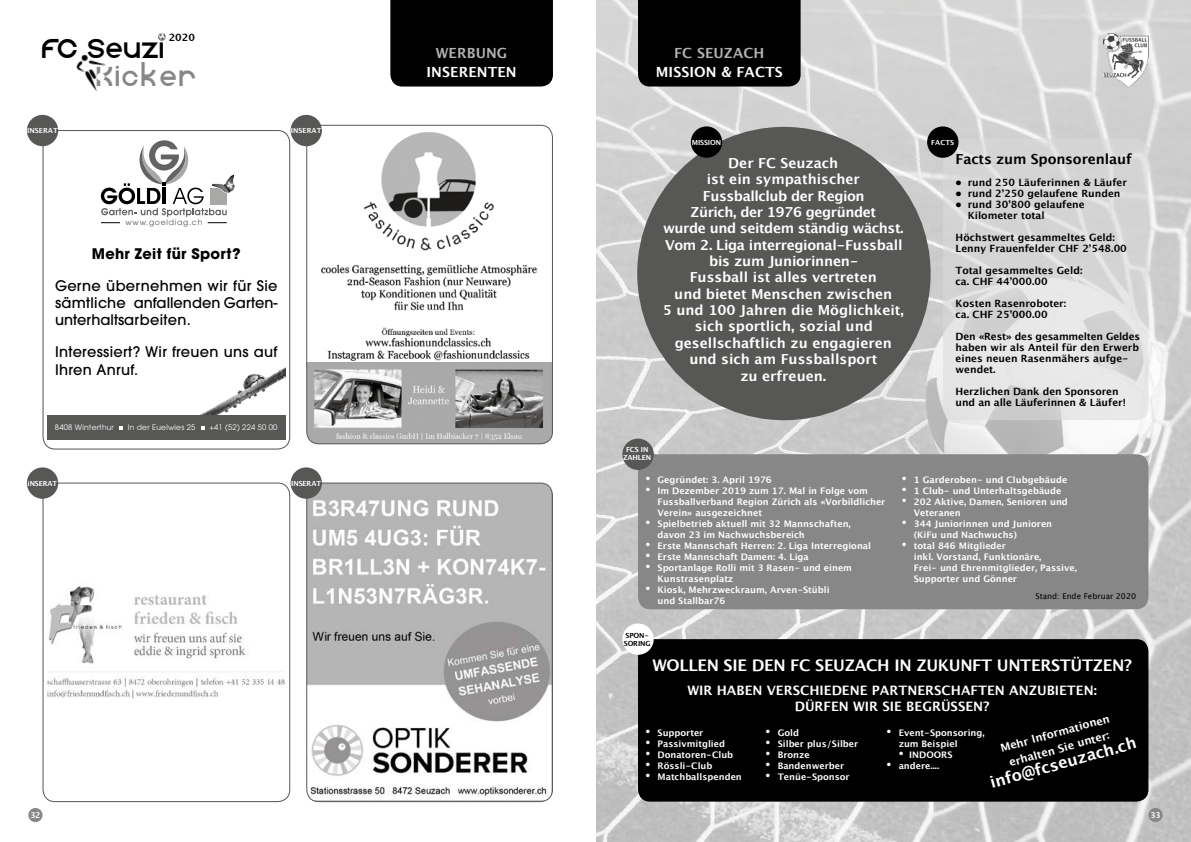
<style>
.page{position:relative;width:1191px;height:842px;background:#fff}
.page>*{position:absolute;margin:0;border:0;box-sizing:border-box;transform-origin:0 0}
.t1{font:35.4px "faucet";color:#000}
.t2{font:35.4px "faucet";letter-spacing:.04em;color:#878787}
.t3{font:700 16px "Lucida Grande";letter-spacing:-.02em;color:#fff}
.t4{font:500 14.5px/17.4px "ITC Avant Garde Std";letter-spacing:.02em;color:#000;text-align:justify}
.t5{font:700 14.5px "ITC Avant Garde Std";letter-spacing:.02em;color:#000}
.t6{font:700 14px "Lucida Grande";letter-spacing:.005em;color:#fff}
.t7{font:700 14px "Lucida Grande";letter-spacing:.005em;color:#b3b2b2}
.t8{font:700 13.8px/16.3px "Lucida Grande";letter-spacing:-.005em;color:#fff;text-align:center}
.t9{font:700 13.8px "Lucida Grande";letter-spacing:-.01em;color:#000}
.t10{font:700 13px/16px "Lucida Grande";color:#fff;text-align:center}
.t11{font:700 11px/16px "Lucida Grande";color:#fff;text-align:center}
.t12{font:700 10px/11px "Lucida Grande";color:#000}
.t13{font:700 9px/11px "Lucida Grande";color:#fff}
.t14{font:8px "Lucida Grande";color:#000}
.t15{font:700 8px "Lucida Grande";color:#fff}
.t16{font:7.7px "ITC Avant Garde Std";letter-spacing:.1em;color:#575756}
.t17{font:7.6px "ITC Avant Garde Std";letter-spacing:.025em;color:#fff}
.t18{font:700 7px/8px "Lucida Grande";letter-spacing:-.02em;color:#fff;text-align:center}
.t19{font:700 7px "Lucida Grande";color:#fff}
.t20{font:700 7px/8px "Lucida Grande";letter-spacing:-.02em;color:#000}
.s1{font-family:"Times New Roman";font-weight:400;font-size:14px}
</style>
<div class="page">
<img style="left:308px;top:125px;width:244px;height:317px">
<img style="left:545px;top:366px;width:7px;height:76px">
<img style="left:308px;top:366px;width:6px;height:76px">
<img style="left:308px;top:363px;width:243px;height:3px">
<div style="left:306px;top:125px;width:247px;height:319px;border:1px solid #575756;border-radius:12px"></div>
<img style="left:597px;top:0;width:594px;height:842px">
<img style="left:308px;top:483px;width:244px;height:319px">
<div style="left:306px;top:483px;width:247px;height:319px;border:1px solid #575756;border-radius:12px"></div>
<div style="left:290px;top:467px;width:32px;height:32px;background:#575756;border-radius:50%"></div>
<img style="left:46px;top:586px;width:239px;height:113px">
<div style="left:43px;top:483px;width:247px;height:319px;border:1px solid #575756;border-radius:12px"></div>
<img style="left:200px;top:367px;width:86px;height:48px">
<div style="left:47px;top:415px;width:239px;height:24px;background:#575756"></div>
<svg style="left:101px;top:140px;width:133px;height:83px"></svg>
<div style="left:43px;top:130px;width:247px;height:320px;border:1px solid #575756;border-radius:12px"></div>
<div style="left:27px;top:115px;width:31px;height:31px;background:#575756;border-radius:50%"></div>
<div style="left:27px;top:467px;width:31px;height:32px;background:#575756;border-radius:50%"></div>
<div style="left:290px;top:115px;width:32px;height:31px;background:#575756;border-radius:50%"></div>
<div style="left:390px;top:0;width:163px;height:87px;background:#000"></div>
<div style="left:638px;top:0;width:162px;height:87px;background:#000"></div>
<img style="left:76px;top:54px;width:30px;height:37px">
<svg style="left:158px;top:33px;width:8px;height:8px"></svg>
<div style="left:97px;top:73px;width:8px;height:8px;background:#fff;border-radius:50%"></div>
<div style="left:638px;top:454px;width:510px;height:155px;background:#878787;border-radius:12px"></div>
<div style="left:943px;top:139px;width:205px;height:281px;background:linear-gradient(to right,#dbdbdb,#dcdcdc);border-radius:12px"></div>
<div style="left:622px;top:439px;width:31px;height:31px;background:#575756;border-radius:50%"></div>
<div style="left:638px;top:639px;width:510px;height:163px;background:#000;border-radius:12px"></div>
<div style="left:622px;top:623px;width:31px;height:32px;background:#fff;border-radius:50%"></div>
<div style="left:637px;top:127px;width:293px;height:293px;background:#575756;border-radius:50%"></div>
<div style="left:691px;top:126px;width:31px;height:32px;background:#000;border-radius:50%"></div>
<div style="left:927px;top:126px;width:31px;height:32px;background:#000;border-radius:50%"></div>
<div style="left:28px;top:808px;width:15px;height:14px;background:#878787;border-radius:50%"></div>
<div style="left:1148px;top:808px;width:14px;height:14px;background:#878787;border-radius:50%"></div>
<img style="left:1103px;top:34px;width:45px;height:53px">
<p class="t12" style="left:169px;top:31px;width:28px">2020</p>
<h1 class="t1" style="left:41px;top:26px;width:124px">FC Seuzi</h1>
<h1 class="t2" style="left:96px;top:54px;width:102px">Kicker</h1>
<p class="t19" style="left:27px;top:125px;width:32px">INSERAT</p>
<p class="t19" style="left:291px;top:125px;width:32px">INSERAT</p>
<p class="t16" style="left:125px;top:217px;width:78px">www.goeldiag.ch</p>
<h3 class="t5" style="left:92px;top:244px;width:150px">Mehr Zeit für Sport?</h3>
<h3 class="t4" style="left:55px;top:276px;width:224px">Gerne übernehmen wir für Sie sämtliche anfallenden Garten&shy;unterhaltsarbeiten.</h3>
<h3 class="t4" style="left:55px;top:343px;width:224px">Interessiert? Wir freuen uns auf<br>Ihren Anruf.</h3>
<p class="t17" style="left:55px;top:422px;width:60px">8408 Winterthur</p>
<p class="t17" style="left:128px;top:422px;width:69px">In der Euelwies 25</p>
<p class="t17" style="left:209px;top:422px;width:70px">+41 (52) 224 50 00</p>
<p class="t18" style="left:28px;top:479px;width:31px">iNSERAT</p>
<p class="t18" style="left:291px;top:479px;width:31px">INSERAT</p>
<h3 class="t7" style="left:436px;top:42px;width:73px">WERBUNG</h3>
<h3 class="t6" style="left:426px;top:60px;width:92px">INSERENTEN</h3>
<h3 class="t7" style="left:674px;top:42px;width:92px">FC SEUZACH</h3>
<h3 class="t6" style="left:656px;top:60px;width:128px">MISSION &amp; FACTS</h3>
<p class="t18" style="left:692px;top:138px;width:31px">MISSION</p>
<p class="t18" style="left:931px;top:138px;width:24px">FACTS</p>
<p class="t8" style="left:663px;top:155px;width:243px">Der FC Seuzach<br>ist ein sympathischer<br>Fussballclub der Region<br>Zürich, der 1976 gegründet<br>wurde und seitdem ständig wächst.<br>Vom 2. Liga interregional-Fussball bis zum Juniorinnen-<br>Fussball ist alles vertreten<br>und bietet Menschen zwischen<br>5 und 100 Jahren die Möglichkeit, sich sportlich, sozial und gesellschaftlich zu engagieren und sich am Fussballsport<br>zu erfreuen.</p>
<p class="t18" style="left:623px;top:446px;width:30px">FCS IN<br>ZAHLEN</p>
<h3 class="t9" style="left:955px;top:147px;width:178px">Facts zum Sponsorenlauf</h3>
<p class="t12" style="left:955px;top:176px;width:173px">• rund 250 Läuferinnen &amp; Läufer</p>
<p class="t12" style="left:955px;top:187px;width:166px">• rund 2’250 gelaufene Runden</p>
<p class="t12" style="left:967px;top:198px;width:118px;text-indent:-12px">• rund 30’800 gelaufene<br>Kilometer total</p>
<p class="t12" style="left:955px;top:231px;width:173px">Höchstwert gesammeltes Geld:<br>Lenny Frauenfelder CHF 2’548.00</p>
<p class="t12" style="left:955px;top:264px;width:128px">Total gesammeltes Geld: ca. CHF 44’000.00</p>
<p class="t12" style="left:955px;top:297px;width:112px">Kosten Rasenroboter: ca. CHF 25’000.00</p>
<p class="t12" style="left:955px;top:330px;width:186px">Den «Rest» des gesammelten Geldes haben wir als Anteil für den Erwerb eines neuen Rasenmähers aufge&shy;wendet.</p>
<p class="t12" style="left:955px;top:385px;width:172px">Herzlichen Dank den Sponsoren und an alle Läuferinnen &amp; Läufer!</p>
<p class="t13" style="left:645px;top:474px;width:128px"><span class="s1">•</span> Gegründet: 3. April 1976</p>
<p class="t13" style="left:657px;top:485px;width:229px;text-indent:-12px"><span class="s1">•</span> Im Dezember 2019 zum 17. Mal in Folge vom<br>Fussballverband Region Zürich als «Vorbildlicher<br>Verein» ausgezeichnet</p>
<p class="t13" style="left:657px;top:518px;width:195px;text-indent:-12px"><span class="s1">•</span> Spielbetrieb aktuell mit 32 Mannschaften, davon 23 im Nachwuchsbereich</p>
<p class="t13" style="left:645px;top:540px;width:227px"><span class="s1">•</span> Erste Mannschaft Herren: 2. Liga Interregional</p>
<p class="t13" style="left:645px;top:551px;width:165px"><span class="s1">•</span> Erste Mannschaft Damen: 4. Liga</p>
<p class="t13" style="left:657px;top:562px;width:196px;text-indent:-12px"><span class="s1">•</span> Sportanlage Rolli mit 3 Rasen- und einem<br>Kunstrasenplatz</p>
<p class="t13" style="left:657px;top:584px;width:174px;text-indent:-12px"><span class="s1">•</span> Kiosk, Mehrzweckraum, Arven-Stübli und Stallbar76</p>
<p class="t20" style="left:624px;top:631px;width:28px">SPON-<br>SORING</p>
<p class="t13" style="left:901px;top:474px;width:167px"><span class="s1">•</span> 1 Garderoben- und Clubgebäude</p>
<p class="t13" style="left:901px;top:485px;width:161px"><span class="s1">•</span> 1 Club- und Unterhaltsgebäude</p>
<p class="t13" style="left:913px;top:496px;width:156px;text-indent:-12px"><span class="s1">•</span> 202 Aktive, Damen, Senioren und<br>Veteranen</p>
<p class="t13" style="left:913px;top:518px;width:140px;text-indent:-12px"><span class="s1">•</span> 344 Juniorinnen und Junioren (KiFu und Nachwuchs)</p>
<p class="t13" style="left:913px;top:540px;width:165px;text-indent:-12px"><span class="s1">•</span> total 846 Mitglieder<br>inkl. Vorstand, Funktionäre,<br>Frei- und Ehrenmitglieder, Passive,<br>Supporter und Gönner</p>
<p class="t14" style="left:1035px;top:591px;width:102px">Stand: Ende Februar 2020</p>
<h2 class="t3" style="left:652px;top:652px;width:481px">WOLLEN SIE DEN FC SEUZACH IN ZUKUNFT UNTERSTÜTZEN?</h2>
<h3 class="t10" style="left:687px;top:682px;width:411px">WIR HABEN VERSCHIEDENE PARTNERSCHAFTEN ANZUBIETEN:<br>DÜRFEN WIR SIE BEGRÜSSEN?</h3>
<p class="t11" style="left:998px;top:740px;width:114px;rotate:-15deg">Mehr Informationen erhalten Sie unter:</p>
<p class="t13" style="left:765px;top:727px;width:35px"><span class="s1">•</span> Gold</p>
<p class="t13" style="left:765px;top:738px;width:94px"><span class="s1">•</span> Silber plus/Silber</p>
<p class="t13" style="left:765px;top:749px;width:46px"><span class="s1">•</span> Bronze</p>
<p class="t13" style="left:765px;top:760px;width:80px"><span class="s1">•</span> Bandenwerber</p>
<p class="t13" style="left:765px;top:771px;width:86px"><span class="s1">•</span> Tenüe-Sponsor</p>
<p class="t13" style="left:898px;top:727px;width:88px;text-indent:-12px"><span class="s1">•</span> Event-Sponsoring, zum Beispiel</p>
<p class="t13" style="left:898px;top:749px;width:55px"><span class="s1">•</span> INDOORS</p>
<p class="t13" style="left:886px;top:760px;width:54px"><span class="s1">•</span> andere....</p>
<p class="t13" style="left:645px;top:727px;width:59px"><span class="s1">•</span> Supporter</p>
<p class="t13" style="left:645px;top:738px;width:81px"><span class="s1">•</span> Passivmitglied</p>
<p class="t13" style="left:645px;top:749px;width:89px"><span class="s1">•</span> Donatoren-Club</p>
<p class="t13" style="left:645px;top:760px;width:68px"><span class="s1">•</span> Rössli-Club</p>
<p class="t13" style="left:645px;top:771px;width:98px"><span class="s1">•</span> Matchballspenden</p>
<h2 class="t3" style="left:986px;top:769px;width:153px;rotate:-15deg">info@fcseuzach.ch</h2>
<p class="t15" style="left:30px;top:809px;width:12px">32</p>
<p class="t15" style="left:1150px;top:809px;width:12px">33</p>
</div>
